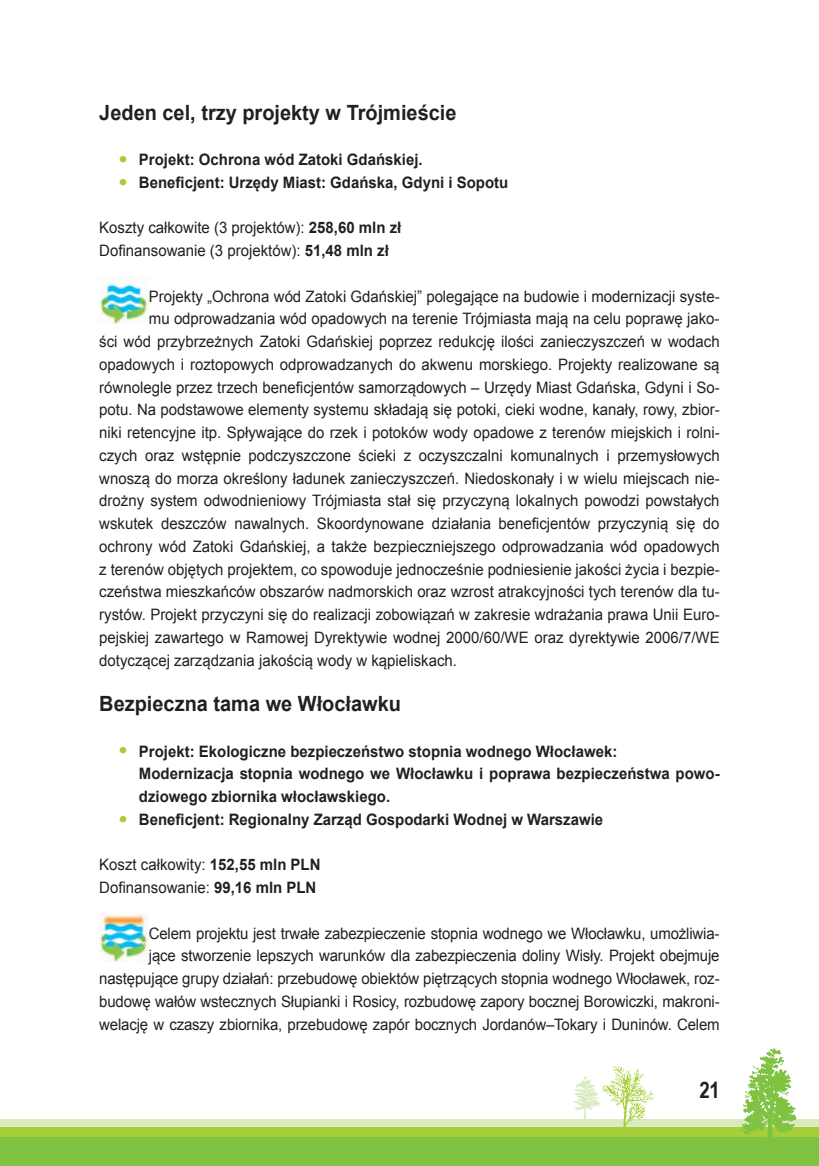
<style>
.page{position:relative;width:819px;height:1166px;background:#fff}
.page>*{position:absolute;margin:0;border:0;box-sizing:border-box;transform-origin:0 0}
.t1{font:700 22.75px "Arial Narrow";color:#231f20}
.t2{font:700 21px "Arial";color:#231f20;scale:.95 1}
.t3{font:15.75px/22.8px "Arial";color:#231f20;scale:.95 1}
.t4{font:700 15.75px/22.8px "Arial";color:#231f20;scale:.95 1}
.s1{font-size:22.75px;color:#a6ce39}
.s2{font-weight:700}
</style>
<div class="page">
<div style="left:0;top:1119px;width:819px;height:41px;background:#daebc2"></div>
<div style="left:0;top:1127px;width:819px;height:39px;background:#a6ce39"></div>
<svg style="left:741px;top:1048px;width:55px;height:89px"></svg>
<svg style="left:574px;top:1065px;width:80px;height:62px"></svg>
<div style="left:0;top:1137px;width:819px;height:29px;background:#80c342"></div>
<img style="left:99px;top:284px;width:50px;height:40px">
<img style="left:99px;top:915px;width:50px;height:46px">
<h2 class="t2" style="left:99px;top:98px;width:377px">Jeden cel, trzy projekty w Trójmieście</h2>
<p class="t4" style="left:119px;top:149px;width:321px"><span class="s1">•</span> Projekt: Ochrona wód Zatoki Gdańskiej.</p>
<p class="t4" style="left:119px;top:171px;width:411px"><span class="s1">•</span> Beneficjent: Urzędy Miast: Gdańska, Gdyni i Sopotu</p>
<p class="t3" style="left:99px;top:216px;width:319px">Koszty całkowite (3 projektów): <span class="s2">258,60 mln zł<br></span>Dofinansowanie (3 projektów): <span class="s2">51,48 mln zł</span></p>
<p class="t3" style="left:149px;top:285px;width:602px">Projekty „Ochrona wód Zatoki Gdańskiej” polegające na budowie i modernizacji syste-</p>
<p class="t3" style="left:149px;top:307px;width:602px">mu odprowadzania wód opadowych na terenie Trójmiasta mają na celu poprawę jako-</p>
<p class="t3" style="left:99px;top:330px;width:654px">ści wód przybrzeżnych Zatoki Gdańskiej poprzez redukcję ilości zanieczyszczeń w wodach</p>
<p class="t3" style="left:99px;top:353px;width:654px">opadowych i roztopowych odprowadzanych do akwenu morskiego. Projekty realizowane są</p>
<p class="t3" style="left:99px;top:376px;width:654px">równolegle przez trzech beneficjentów samorządowych – Urzędy Miast Gdańska, Gdyni i So-</p>
<p class="t3" style="left:99px;top:398px;width:654px">potu. Na podstawowe elementy systemu składają się potoki, cieki wodne, kanały, rowy, zbior-</p>
<p class="t3" style="left:99px;top:421px;width:654px">niki retencyjne itp. Spływające do rzek i potoków wody opadowe z terenów miejskich i rolni-</p>
<p class="t3" style="left:99px;top:444px;width:654px">czych oraz wstępnie podczyszczone ścieki z oczyszczalni komunalnych i przemysłowych</p>
<p class="t3" style="left:99px;top:467px;width:654px">wnoszą do morza określony ładunek zanieczyszczeń. Niedoskonały i w wielu miejscach nie-</p>
<p class="t3" style="left:99px;top:489px;width:654px">drożny system odwodnieniowy Trójmiasta stał się przyczyną lokalnych powodzi powstałych</p>
<p class="t3" style="left:99px;top:512px;width:654px">wskutek deszczów nawalnych. Skoordynowane działania beneficjentów przyczynią się do</p>
<p class="t3" style="left:99px;top:535px;width:654px">ochrony wód Zatoki Gdańskiej, a także bezpieczniejszego odprowadzania wód opadowych</p>
<p class="t3" style="left:99px;top:558px;width:654px">z terenów objętych projektem, co spowoduje jednocześnie podniesienie jakości życia i bezpie-</p>
<p class="t3" style="left:99px;top:580px;width:654px">czeństwa mieszkańców obszarów nadmorskich oraz wzrost atrakcyjności tych terenów dla tu-</p>
<p class="t3" style="left:99px;top:603px;width:654px">rystów. Projekt przyczyni się do realizacji zobowiązań w zakresie wdrażania prawa Unii Euro-</p>
<p class="t3" style="left:99px;top:626px;width:654px">pejskiej zawartego w Ramowej Dyrektywie wodnej 2000/60/WE oraz dyrektywie 2006/7/WE</p>
<p class="t3" style="left:99px;top:649px;width:378px">dotyczącej zarządzania jakością wody w kąpieliskach.</p>
<h2 class="t2" style="left:99px;top:690px;width:319px">Bezpieczna tama we Włocławku</h2>
<p class="t4" style="left:139px;top:740px;width:612px;text-indent:-20px"><span class="s1">•</span> Projekt: Ekologiczne bezpieczeństwo stopnia wodnego Włocławek:<br>Modernizacja stopnia wodnego we Włocławku i poprawa bezpieczeństwa powo&shy;dziowego zbiornika włocławskiego.</p>
<p class="t4" style="left:119px;top:808px;width:511px"><span class="s1">•</span> Beneficjent: Regionalny Zarząd Gospodarki Wodnej w Warszawie</p>
<p class="t3" style="left:99px;top:853px;width:234px">Koszt całkowity: <span class="s2">152,55 mln PLN<br></span>Dofinansowanie: <span class="s2">99,16 mln PLN</span></p>
<p class="t3" style="left:99px;top:922px;width:654px;text-align:right">Celem projektu jest trwałe zabezpieczenie stopnia wodnego we Włocławku, umożliwia-<br>jące stworzenie lepszych warunków dla zabezpieczenia doliny Wisły. Projekt obejmuje następujące grupy działań: przebudowę obiektów piętrzących stopnia wodnego Włocławek, roz&shy;budowę wałów wstecznych Słupianki i Rosicy, rozbudowę zapory bocznej Borowiczki, makroni&shy;welację w czaszy zbiornika, przebudowę zapór bocznych Jordanów–Tokary i Duninów. Celem</p>
<h1 class="t1" style="left:699px;top:1073px;width:22px">21</h1>
</div>
